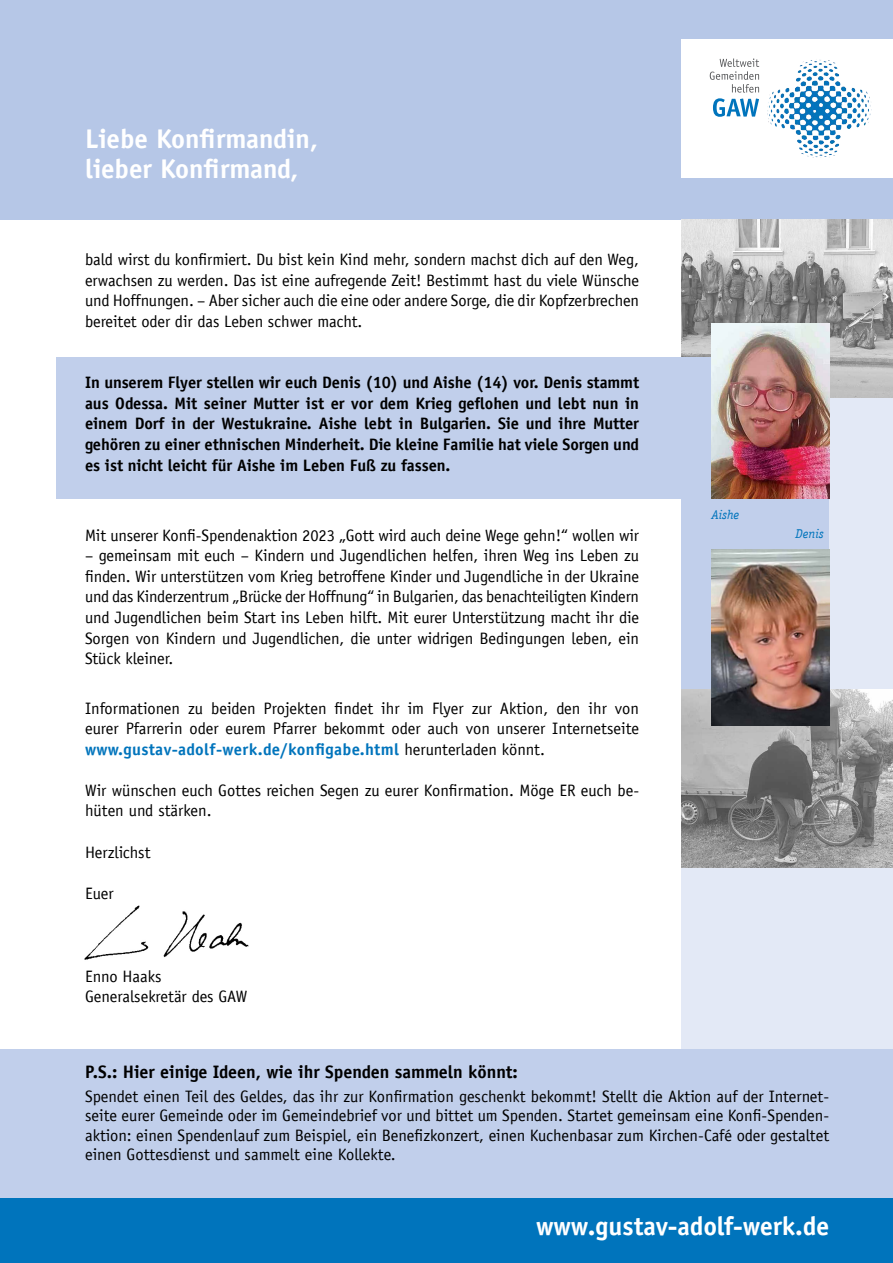
<style>
.page{position:relative;width:893px;height:1263px;background:#fff}
.page>*{position:absolute;margin:0;border:0;box-sizing:border-box;transform-origin:0 0}
.t1{font:700 27px/30px "Officina Sans LT";color:#fff}
.t2{font:700 26.25px "Officina San ITC";color:#fff}
.t3{font:700 18px "Officina Sans LT";color:#000}
.t4{font:16.5px/20.5px "Officina Sans LT";letter-spacing:-.005em;color:#000;text-align:justify}
.t5{font:700 16.5px/20.5px "Officina Sans LT";letter-spacing:-.005em;color:#000;text-align:justify}
.t6{font:italic 12.75px "Officina Serif LT";color:#0074bc}
.s1{font-weight:700;color:#0074bc}
</style>
<div class="page">
<div style="left:682px;top:121px;width:211px;height:1125px;background:#e3e9f6"></div>
<div style="left:682px;top:487px;width:147px;height:203px;background:#c1cfeb"></div>
<img style="left:84px;top:905px;width:165px;height:55px">
<div style="left:0;top:0;width:893px;height:220px;background:#b6c7e7"></div>
<div style="left:682px;top:40px;width:211px;height:138px;background:#fff"></div>
<svg style="left:710px;top:58px;width:49px;height:59px"></svg>
<img style="left:799px;top:59px;width:37px;height:10px">
<img style="left:682px;top:690px;width:211px;height:177px">
<img style="left:682px;top:220px;width:211px;height:177px">
<img style="left:711px;top:550px;width:118px;height:175px">
<div style="left:0;top:1049px;width:893px;height:180px;background:#c1cfeb"></div>
<div style="left:0;top:1198px;width:893px;height:65px;background:#0074bc"></div>
<div style="left:57px;top:357px;width:772px;height:142px;background:#c1cfeb"></div>
<img style="left:711px;top:323px;width:118px;height:176px">
<h1 class="t1" style="left:85px;top:124px;width:235px">Liebe Konfirmandin, lieber Konfirmand,</h1>
<p class="t4" style="left:85px;top:249px;width:556px">bald wirst du konfirmiert. Du bist kein Kind mehr, sondern machst dich auf den Weg, erwachsen zu werden. Das ist eine aufregende Zeit! Bestimmt hast du viele Wünsche und Hoffnungen. – Aber sicher auch die eine oder andere Sorge, die dir Kopfzerbrechen bereitet oder dir das Leben schwer macht.</p>
<p class="t5" style="left:85px;top:372px;width:556px">In unserem Flyer stellen wir euch Denis (10) und Aishe (14) vor. Denis stammt aus Odessa. Mit seiner Mutter ist er vor dem Krieg geflohen und lebt nun in einem Dorf in der Westukraine. Aishe lebt in Bulgarien. Sie und ihre Mutter gehören zu einer ethnischen Minderheit. Die kleine Familie hat viele Sorgen und es ist nicht leicht für Aishe im Leben Fuß zu fassen.</p>
<p class="t4" style="left:85px;top:525px;width:556px">Mit unserer Konfi-Spendenaktion 2023 „Gott wird auch deine Wege gehn!“ wollen wir</p>
<p class="t4" style="left:85px;top:545px;width:556px">– gemeinsam mit euch – Kindern und Jugendlichen helfen, ihren Weg ins Leben zu finden. Wir unterstützen vom Krieg betroffene Kinder und Jugendliche in der Ukraine und das Kinderzentrum „Brücke der Hoffnung“ in Bulgarien, das benachteiligten Kindern und Jugendlichen beim Start ins Leben hilft. Mit eurer Unterstützung macht ihr die Sorgen von Kindern und Jugendlichen, die unter widrigen Bedingungen leben, ein Stück kleiner.</p>
<p class="t4" style="left:85px;top:698px;width:556px">Informationen zu beiden Projekten findet ihr im Flyer zur Aktion, den ihr von eurer Pfarrerin oder eurem Pfarrer bekommt oder auch von unserer Internetseite <span class="s1">www.gustav-adolf-werk.de/konfigabe.html</span> herunterladen könnt.</p>
<p class="t4" style="left:85px;top:780px;width:556px">Wir wünschen euch Gottes reichen Segen zu eurer Konfirmation. Möge ER euch be&shy;hüten und stärken.</p>
<p class="t4" style="left:85px;top:842px;width:67px">Herzlichst</p>
<p class="t4" style="left:85px;top:883px;width:30px">Euer</p>
<p class="t4" style="left:85px;top:966px;width:164px">Enno Haaks<br>Generalsekretär des GAW</p>
<p class="t6" style="left:711px;top:508px;width:29px">Aishe</p>
<p class="t6" style="left:795px;top:526px;width:30px">Denis</p>
<p class="t3" style="left:85px;top:1060px;width:434px">P.S.: Hier einige Ideen, wie ihr Spenden sammeln könnt:</p>
<p class="t4" style="left:85px;top:1087px;width:746px;line-height:19.5px">Spendet einen Teil des Geldes, das ihr zur Konfirmation geschenkt bekommt! Stellt die Aktion auf der Internet&shy;seite eurer Gemeinde oder im Gemeindebrief vor und bittet um Spenden. Startet gemeinsam eine Konfi-Spenden&shy;aktion: einen Spendenlauf zum Beispiel, ein Benefizkonzert, einen Kuchenbasar zum Kirchen-Café oder gestaltet einen Gottesdienst und sammelt eine Kollekte.</p>
<h2 class="t2" style="left:536px;top:1210px;width:295px">www.gustav-adolf-werk.de</h2>
</div>
